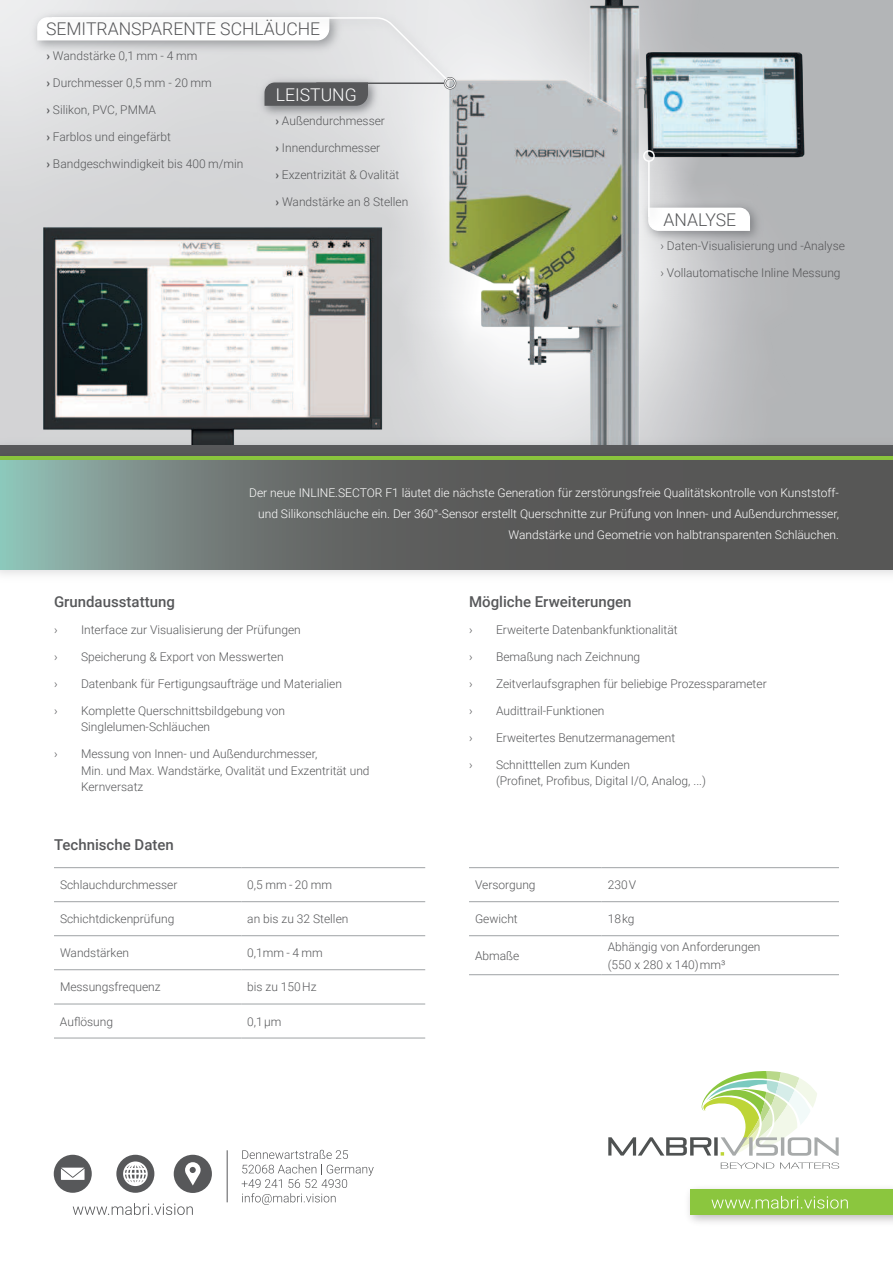
<style>
.page{position:relative;width:893px;height:1263px;background:#fff}
.page>*{position:absolute;margin:0;border:0;box-sizing:border-box;transform-origin:0 0}
.t1{font:300 17.55px "Roboto";color:#57585a}
.t2{font:300 17.55px "Roboto";color:#fff}
.t3{font:500 15px "Roboto";color:#57585a}
.t4{font:300 12px/16.5px "Roboto";color:#57585a}
.t5{font:300 12px/21px "Roboto";color:#fff;text-align:right}
.s1{font-weight:700}
</style>
<div class="page">
<img style="left:7px;top:0;width:886px;height:434px">
<img style="left:0;top:139px;width:475px;height:295px">
<img style="left:0;top:434px;width:893px;height:11px">
<div style="left:0;top:445px;width:893px;height:11px;background:#57585a"></div>
<img style="left:254px;top:107px;width:131px;height:16px">
<img style="left:27px;top:7px;width:14px;height:50px">
<img style="left:638px;top:197px;width:129px;height:51px">
<svg style="left:666px;top:207px;width:85px;height:25px"></svg>
<img style="left:638px;top:150px;width:28px;height:84px">
<hr style="left:648px;top:161px;width:2px;height:56px;background:#fff">
<img style="left:41px;top:7px;width:423px;height:90px">
<svg style="left:36px;top:16px;width:413px;height:91px"></svg>
<img style="left:0;top:456px;width:893px;height:119px">
<svg style="left:0;top:461px;width:893px;height:108px;background:#656c6a"></svg>
<svg style="left:174px;top:1155px;width:38px;height:38px"></svg>
<svg style="left:54px;top:1155px;width:38px;height:38px"></svg>
<svg style="left:116px;top:1155px;width:38px;height:38px"></svg>
<svg style="left:242px;top:1150px;width:132px;height:55px"></svg>
<svg style="left:73px;top:1203px;width:120px;height:12px"></svg>
<img style="left:688px;top:1188px;width:205px;height:34px">
<div style="left:691px;top:1189px;width:202px;height:26px;background:#8bc63e"></div>
<svg style="left:711px;top:1196px;width:137px;height:12px"></svg>
<svg style="left:721px;top:1162px;width:53px;height:7px"></svg>
<svg style="left:780px;top:1162px;width:59px;height:7px"></svg>
<svg style="left:608px;top:1071px;width:231px;height:85px"></svg>
<hr style="left:54px;top:867px;width:187px;height:1px;background:#9fa3a5">
<hr style="left:241px;top:867px;width:184px;height:1px;background:#9fa3a5">
<hr style="left:54px;top:901px;width:187px;height:1px;background:#9fa3a5">
<hr style="left:241px;top:901px;width:184px;height:1px;background:#9fa3a5">
<hr style="left:54px;top:935px;width:187px;height:1px;background:#9fa3a5">
<hr style="left:241px;top:935px;width:184px;height:1px;background:#9fa3a5">
<hr style="left:54px;top:969px;width:187px;height:1px;background:#9fa3a5">
<hr style="left:241px;top:969px;width:184px;height:1px;background:#9fa3a5">
<hr style="left:54px;top:1004px;width:187px;height:1px;background:#9fa3a5">
<hr style="left:241px;top:1004px;width:184px;height:1px;background:#9fa3a5">
<hr style="left:54px;top:1038px;width:187px;height:1px;background:#9fa3a5">
<hr style="left:241px;top:1038px;width:184px;height:1px;background:#9fa3a5">
<hr style="left:469px;top:867px;width:133px;height:1px;background:#9fa3a5">
<hr style="left:602px;top:867px;width:237px;height:1px;background:#9fa3a5">
<hr style="left:469px;top:901px;width:133px;height:1px;background:#9fa3a5">
<hr style="left:602px;top:901px;width:237px;height:1px;background:#9fa3a5">
<hr style="left:469px;top:935px;width:133px;height:1px;background:#9fa3a5">
<hr style="left:602px;top:935px;width:237px;height:1px;background:#9fa3a5">
<hr style="left:469px;top:974px;width:133px;height:1px;background:#9fa3a5">
<hr style="left:602px;top:974px;width:237px;height:1px;background:#9fa3a5">
<h1 class="t1" style="left:46px;top:22px;width:276px">SEMITRANSPARENTE SCHLÄUCHE</h1>
<p class="t4" style="left:46px;top:48px;width:152px"><span class="s1">›</span> Wandstärke 0,1 mm - 4 mm</p>
<p class="t4" style="left:46px;top:75px;width:167px"><span class="s1">›</span> Durchmesser 0,5 mm - 20 mm</p>
<p class="t4" style="left:46px;top:102px;width:111px"><span class="s1">›</span> Silikon, PVC, PMMA</p>
<p class="t4" style="left:46px;top:129px;width:126px"><span class="s1">›</span> Farblos und eingefärbt</p>
<p class="t4" style="left:46px;top:156px;width:199px"><span class="s1">›</span> Bandgeschwindigkeit bis 400 m/min</p>
<h1 class="t2" style="left:276px;top:87px;width:82px">LEISTUNG</h1>
<p class="t4" style="left:275px;top:113px;width:111px"><span class="s1">›</span> Außendurchmesser</p>
<p class="t4" style="left:275px;top:140px;width:106px"><span class="s1">›</span> Innendurchmesser</p>
<p class="t4" style="left:275px;top:167px;width:125px"><span class="s1">›</span> Exzentrizität &amp; Ovalität</p>
<p class="t4" style="left:275px;top:194px;width:134px"><span class="s1">›</span> Wandstärke an 8 Stellen</p>
<h1 class="t1" style="left:664px;top:212px;width:74px">ANALYSE</h1>
<p class="t4" style="left:660px;top:238px;width:186px">› Daten-Visualisierung und -Analyse</p>
<p class="t4" style="left:660px;top:265px;width:182px">› Vollautomatische Inline Messung</p>
<p class="t5" style="left:249px;top:481px;width:591px">Der neue INLINE.SECTOR F1 läutet die nächste Generation für zerstörungsfreie Qualitätskontrolle von Kunststoff&shy;und Silikonschläuche ein. Der 360°-Sensor erstellt Querschnitte zur Prüfung von Innen- und Außendurchmesser,<br>Wandstärke und Geometrie von halbtransparenten Schläuchen.</p>
<p class="t3" style="left:54px;top:595px;width:122px">Grundausstattung</p>
<p class="t4" style="left:54px;top:622px;width:5px">›</p>
<p class="t4" style="left:81px;top:622px;width:221px">Interface zur Visualisierung der Prüfungen</p>
<p class="t4" style="left:54px;top:649px;width:5px">›</p>
<p class="t4" style="left:81px;top:649px;width:204px">Speicherung &amp; Export von Messwerten</p>
<p class="t4" style="left:54px;top:676px;width:5px">›</p>
<p class="t4" style="left:81px;top:676px;width:263px">Datenbank für Fertigungsaufträge und Materialien</p>
<p class="t4" style="left:54px;top:703px;width:5px">›</p>
<p class="t4" style="left:81px;top:703px;width:205px">Komplette Querschnittsbildgebung von<br>Singlelumen-Schläuchen</p>
<p class="t4" style="left:54px;top:746px;width:5px">›</p>
<p class="t4" style="left:81px;top:745px;width:290px">Messung von Innen- und Außendurchmesser,<br>Min. und Max. Wandstärke, Ovalität und Exzentrität und<br>Kernversatz</p>
<p class="t3" style="left:54px;top:838px;width:121px">Technische Daten</p>
<p class="t4" style="left:60px;top:878px;width:119px">Schlauchdurchmesser</p>
<p class="t4" style="left:247px;top:878px;width:86px">0,5 mm - 20 mm</p>
<p class="t4" style="left:60px;top:912px;width:116px">Schichtdickenprüfung</p>
<p class="t4" style="left:247px;top:910px;width:103px">an bis zu 32 Stellen</p>
<p class="t4" style="left:60px;top:946px;width:71px">Wandstärken</p>
<p class="t4" style="left:247px;top:946px;width:77px">0,1mm - 4 mm</p>
<p class="t4" style="left:60px;top:980px;width:102px">Messungsfrequenz</p>
<p class="t4" style="left:247px;top:980px;width:71px">bis zu 150Hz</p>
<p class="t4" style="left:60px;top:1012px;width:55px">Auflösung</p>
<p class="t4" style="left:247px;top:1012px;width:36px">0,1 µm</p>
<p class="t3" style="left:469px;top:595px;width:164px">Mögliche Erweiterungen</p>
<p class="t4" style="left:469px;top:622px;width:5px">›</p>
<p class="t4" style="left:496px;top:622px;width:183px">Erweiterte Datenbankfunktionalität</p>
<p class="t4" style="left:469px;top:649px;width:5px">›</p>
<p class="t4" style="left:496px;top:649px;width:146px">Bemaßung nach Zeichnung</p>
<p class="t4" style="left:469px;top:676px;width:5px">›</p>
<p class="t4" style="left:496px;top:676px;width:272px">Zeitverlaufsgraphen für beliebige Prozessparameter</p>
<p class="t4" style="left:469px;top:703px;width:5px">›</p>
<p class="t4" style="left:496px;top:702px;width:110px">Audittrail-Funktionen</p>
<p class="t4" style="left:469px;top:730px;width:5px">›</p>
<p class="t4" style="left:496px;top:730px;width:181px">Erweitertes Benutzermanagement</p>
<p class="t4" style="left:469px;top:757px;width:5px">›</p>
<p class="t4" style="left:496px;top:757px;width:211px">Schnitttellen zum Kunden<br>(Profinet, Profibus, Digital I/O, Analog, ...)</p>
<p class="t4" style="left:475px;top:878px;width:62px">Versorgung</p>
<p class="t4" style="left:608px;top:876px;width:30px">230 V</p>
<p class="t4" style="left:475px;top:912px;width:44px">Gewicht</p>
<p class="t4" style="left:608px;top:910px;width:28px">18 kg</p>
<p class="t4" style="left:475px;top:948px;width:46px">Abmaße</p>
<p class="t4" style="left:608px;top:938px;width:154px;line-height:18px">Abhängig von Anforderungen (550 x 280 x 140) mm³</p>
</div>
